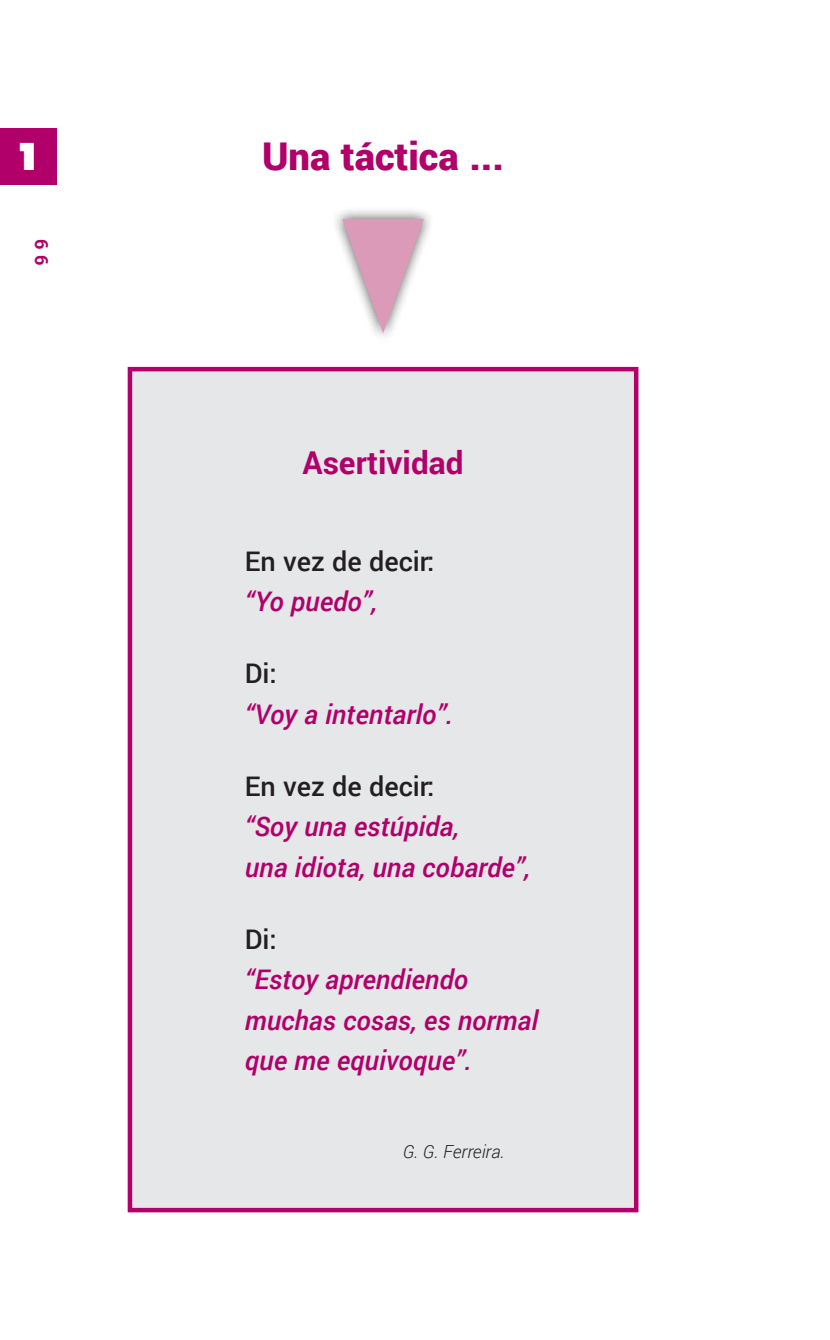
<style>
.page{position:relative;width:830px;height:1340px;background:#fff}
.page>*{position:absolute;margin:0;border:0;box-sizing:border-box;transform-origin:0 0}
.t1{font:900 38.25px "Roboto";color:#b10069}
.t2{font:900 38.25px "Futura BT";color:#fff}
.t3{font:700 31.5px "Roboto";color:#b10069}
.t4{font:italic 500 27px/40.5px "Roboto";color:#b10069}
.t5{font:500 27px "Roboto";color:#231f20}
.t6{font:italic 300 18px "Roboto";color:#231f20}
.t7{font:700 18px "Roboto";color:#b10069}
</style>
<div class="page">
<div style="left:128px;top:367px;width:510px;height:845px;background:#e6e7e8;border:4px solid #b10069"></div>
<div style="left:0;top:128px;width:56px;height:57px;background:#b10069"></div>
<div style="left:331px;top:206px;width:104px;height:137px;background:#231f20;opacity:.75"></div>
<svg style="left:342px;top:219px;width:81px;height:114px"></svg>
<h1 class="t2" style="left:15px;top:133px;width:28px">1</h1>
<h1 class="t1" style="left:262px;top:129px;width:243px">Una táctica ...</h1>
<p class="t7" style="left:54px;top:239px;width:28px;rotate:90deg">6 6</p>
<p class="t3" style="left:302px;top:440px;width:162px">Asertividad</p>
<p class="t5" style="left:245px;top:542px;width:191px">En vez de decir:</p>
<p class="t4" style="left:245px;top:580px;width:134px">“Yo puedo”,</p>
<p class="t5" style="left:245px;top:654px;width:33px">Di:</p>
<p class="t4" style="left:245px;top:693px;width:210px">“Voy a intentarlo”.</p>
<p class="t5" style="left:245px;top:767px;width:191px">En vez de decir:</p>
<p class="t4" style="left:245px;top:805px;width:287px">“Soy una estúpida,<br>una idiota, una cobarde”,</p>
<p class="t5" style="left:245px;top:920px;width:33px">Di:</p>
<p class="t4" style="left:245px;top:958px;width:295px">“Estoy aprendiendo muchas cosas, es normal que me equivoque”.</p>
<p class="t6" style="left:402px;top:1139px;width:103px">G. G. Ferreira.</p>
</div>
